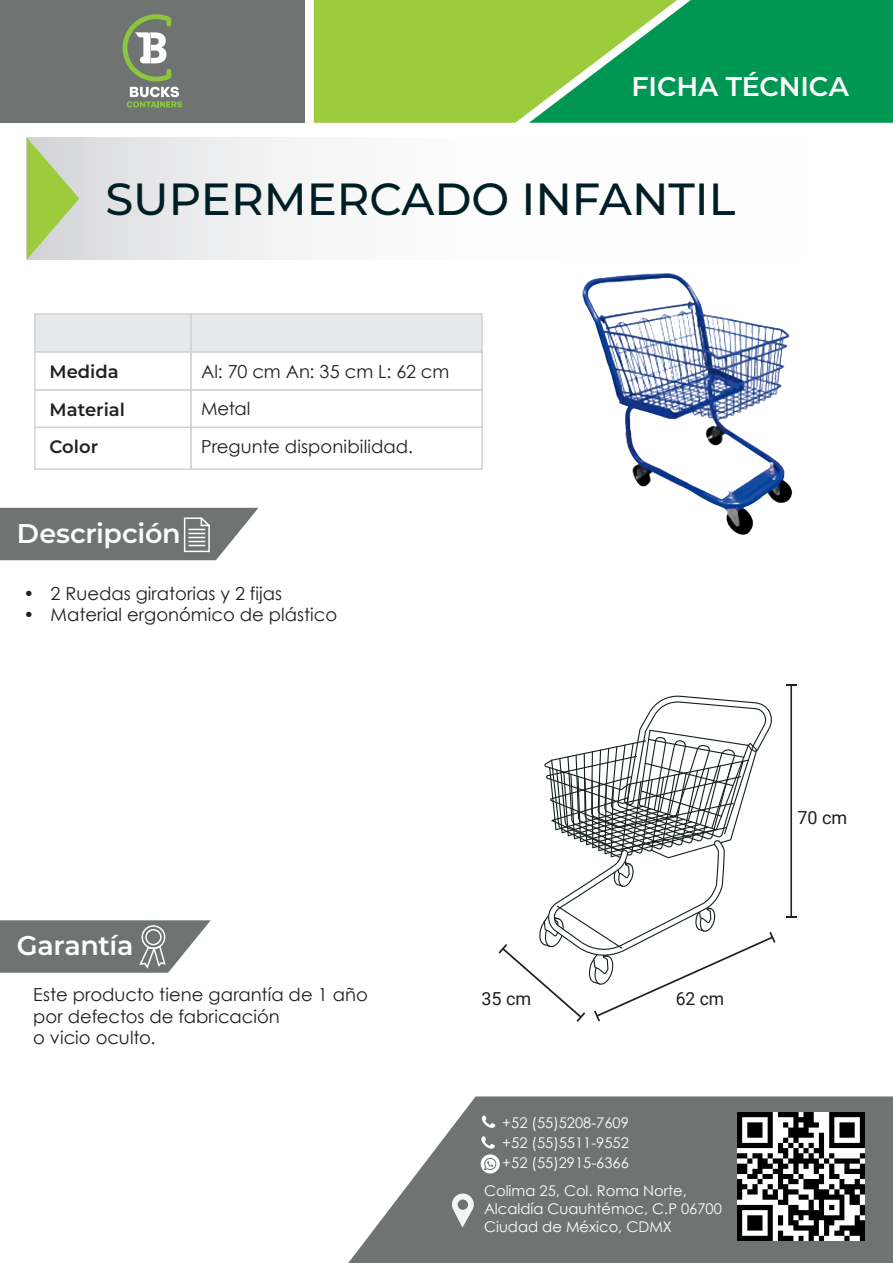
<style>
.page{position:relative;width:893px;height:1263px;background:#fff}
.page>*{position:absolute;margin:0;border:0;box-sizing:border-box;transform-origin:0 0}
.t1{font:100 45px "Montserrat";color:#001e25}
.t2{font:600 27px "Montserrat";letter-spacing:-.01em;color:#fff}
.t3{font:18px/21.6px "Century Gothic";color:#231f20}
.t4{font:600 18px "Montserrat";color:#231f20}
.t5{font:18px "Roboto";color:#231f20}
.t6{font:14.7px/20.1px "Century Gothic";color:#fff;text-align:justify}
</style>
<div class="page">
<div style="left:0;top:0;width:305px;height:123px;background:#6f7473"></div>
<svg style="left:123px;top:14px;width:59px;height:93px"></svg>
<svg style="left:314px;top:0;width:579px;height:123px;background:#52b24b"></svg>
<svg style="left:348px;top:1096px;width:545px;height:167px;background:#848887"></svg>
<div style="left:27px;top:138px;width:866px;height:121px;background:linear-gradient(to right,#e7e7e9,#fff)"></div>
<svg style="left:27px;top:138px;width:52px;height:121px;background:#b9d189"></svg>
<svg style="left:0;top:508px;width:258px;height:52px;background:#7c8180"></svg>
<svg style="left:0;top:920px;width:211px;height:53px;background:#818685"></svg>
<div style="left:142px;top:925px;width:23px;height:24px;border:2px solid #fff;border-radius:50%"></div>
<div style="left:145px;top:929px;width:17px;height:16px;border:2px solid #fff;border-radius:50%"></div>
<svg style="left:481px;top:1136px;width:19px;height:37px"></svg>
<svg style="left:482px;top:1115px;width:13px;height:13px"></svg>
<svg style="left:452px;top:1193px;width:22px;height:34px"></svg>
<img style="left:582px;top:273px;width:211px;height:262px">
<div style="left:34px;top:313px;width:158px;height:40px;background:#e7e8e9;border:2px solid #d1d2d4"></div>
<div style="left:190px;top:313px;width:293px;height:40px;background:#e7e8e9;border:2px solid #d1d2d4"></div>
<div style="left:34px;top:351px;width:158px;height:40px;background:#fff;border:2px solid #d1d2d4"></div>
<div style="left:190px;top:351px;width:293px;height:40px;background:#fff;border:2px solid #d1d2d4"></div>
<div style="left:34px;top:389px;width:158px;height:40px;background:#fff;border:2px solid #d1d2d4"></div>
<div style="left:190px;top:389px;width:293px;height:40px;background:#fff;border:2px solid #d1d2d4"></div>
<div style="left:34px;top:426px;width:158px;height:44px;background:#fff;border:2px solid #d1d2d4"></div>
<div style="left:190px;top:426px;width:293px;height:44px;background:#fff;border:2px solid #d1d2d4"></div>
<hr style="left:790px;top:685px;width:2px;height:231px;background:#231f20">
<svg style="left:786px;top:684px;width:10px;height:2px"></svg>
<svg style="left:498px;top:695px;width:277px;height:327px"></svg>
<img style="left:737px;top:1113px;width:128px;height:127px">
<h2 class="t2" style="left:632px;top:68px;width:219px">FICHA TÉCNICA</h2>
<h1 class="t1" style="left:105px;top:169px;width:632px">SUPERMERCADO INFANTIL</h1>
<p class="t4" style="left:50px;top:359px;width:71px">Medida</p>
<p class="t4" style="left:50px;top:397px;width:77px">Material</p>
<p class="t4" style="left:50px;top:434px;width:50px">Color</p>
<p class="t3" style="left:201px;top:352px;width:250px;line-height:37.3px">Al: 70 cm An: 35 cm L: 62 cm<br>Metal<br>Pregunte disponibilidad.</p>
<h2 class="t2" style="left:17px;top:514px;width:165px">Descripción</h2>
<p class="t3" style="left:24px;top:582px;width:260px">• 2 Ruedas giratorias y 2 fijas</p>
<p class="t3" style="left:24px;top:604px;width:315px">• Material ergonómico de plástico</p>
<h2 class="t2" style="left:17px;top:926px;width:118px">Garantía</h2>
<p class="t3" style="left:33px;top:984px;width:336px">Este producto tiene garantía de 1 año por defectos de fabricación<br>o vicio oculto.</p>
<p class="t5" style="left:481px;top:986px;width:51px">35 cm</p>
<p class="t5" style="left:676px;top:986px;width:50px">62 cm</p>
<p class="t6" style="left:502px;top:1112px;width:128px">+52 (55)5208-7609 +52 (55)5511-9552 +52 (55)2915-6366</p>
<p class="t6" style="left:484px;top:1182px;width:239px;line-height:17.7px;text-align:left">Colima 25, Col. Roma Norte,<br>Alcaldía Cuauhtémoc, C.P 06700<br>Ciudad de México, CDMX</p>
<p class="t5" style="left:797px;top:805px;width:51px">70 cm</p>
</div>
